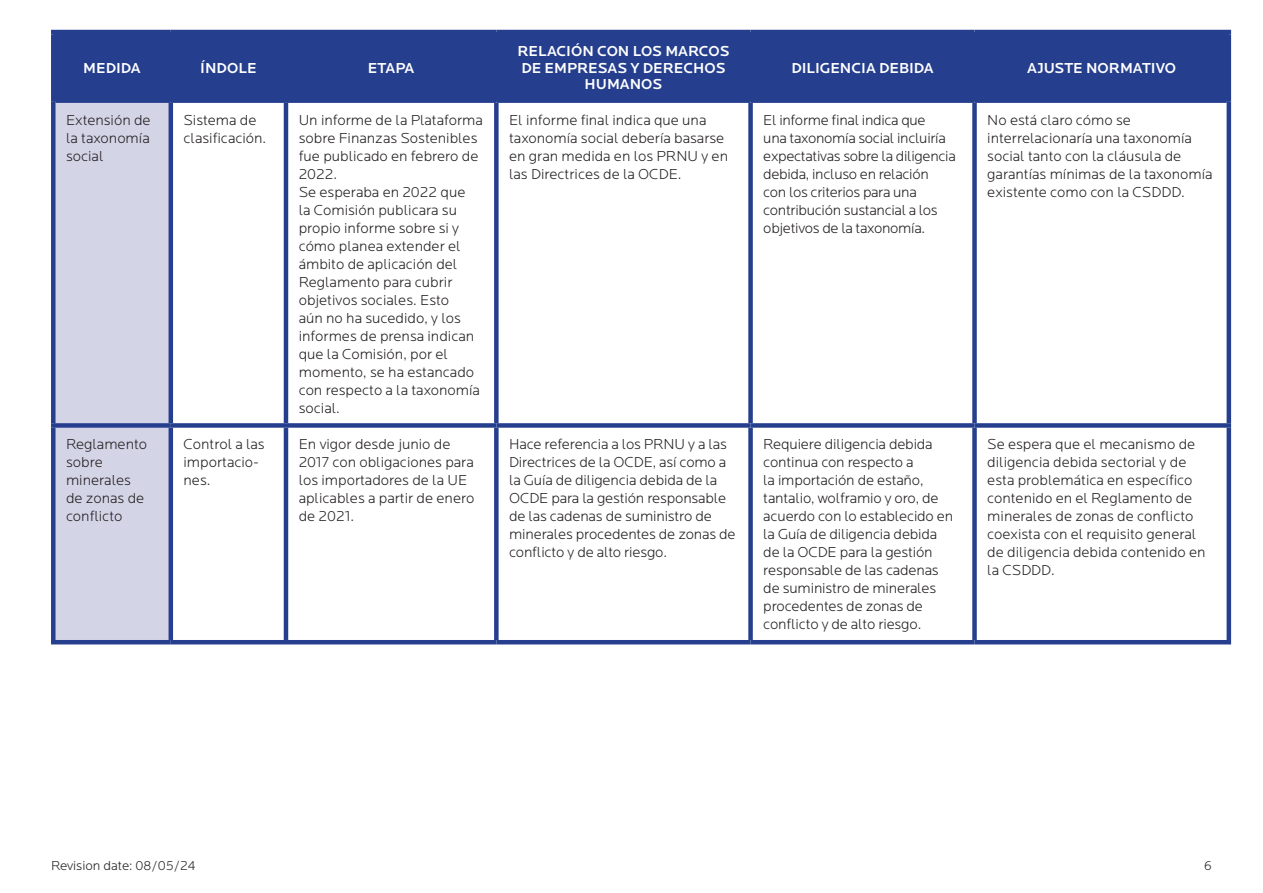
<style>
.page{position:relative;width:1263px;height:893px;background:#fff}
.page>*{position:absolute;margin:0;border:0;box-sizing:border-box;transform-origin:0 0}
.t1{font:300 15px/18px "Locator";color:#231f20}
.t2{font:300 15px/18px "Locator";letter-spacing:-.02em;color:#231f20}
.t3{font:500 15px/16.5px "Locator";color:#fff;text-align:center}
.t4{font:300 13.5px "Locator";color:#231f20}
</style>
<div class="page">
<div style="left:56px;top:34px;width:1170px;height:67px;background:#253f8e"></div>
<div style="left:56px;top:103px;width:113px;height:537px;background:#d4d4e7"></div>
<div style="left:51px;top:34px;width:5px;height:68px;background:#253f8e"></div>
<hr style="left:51px;top:30px;width:120px;height:4px;background:#253f8e">
<hr style="left:56px;top:101px;width:115px;height:2px;background:#253f8e">
<hr style="left:169px;top:34px;width:4px;height:67px;background:#253f8e">
<hr style="left:171px;top:30px;width:115px;height:4px;background:#253f8e">
<hr style="left:171px;top:101px;width:115px;height:2px;background:#253f8e">
<hr style="left:284px;top:34px;width:4px;height:67px;background:#253f8e">
<hr style="left:286px;top:30px;width:210px;height:4px;background:#253f8e">
<hr style="left:496px;top:30px;width:254px;height:4px;background:#253f8e">
<hr style="left:750px;top:30px;width:224px;height:4px;background:#253f8e">
<hr style="left:974px;top:30px;width:257px;height:4px;background:#253f8e">
<div style="left:494px;top:34px;width:5px;height:67px;background:#253f8e"></div>
<div style="left:748px;top:34px;width:5px;height:67px;background:#253f8e"></div>
<div style="left:972px;top:34px;width:5px;height:67px;background:#253f8e"></div>
<div style="left:1226px;top:34px;width:5px;height:68px;background:#253f8e"></div>
<hr style="left:286px;top:101px;width:210px;height:2px;background:#253f8e">
<hr style="left:496px;top:101px;width:254px;height:2px;background:#253f8e">
<hr style="left:750px;top:101px;width:224px;height:2px;background:#253f8e">
<hr style="left:974px;top:101px;width:252px;height:2px;background:#253f8e">
<div style="left:51px;top:102px;width:5px;height:321px;background:#253f8e"></div>
<div style="left:51px;top:428px;width:5px;height:212px;background:#253f8e"></div>
<div style="left:51px;top:423px;width:120px;height:5px;background:#253f8e"></div>
<hr style="left:51px;top:640px;width:120px;height:4px;background:#253f8e">
<hr style="left:169px;top:103px;width:4px;height:320px;background:#253f8e">
<hr style="left:169px;top:428px;width:4px;height:212px;background:#253f8e">
<div style="left:171px;top:423px;width:115px;height:5px;background:#253f8e"></div>
<hr style="left:171px;top:640px;width:115px;height:4px;background:#253f8e">
<hr style="left:284px;top:103px;width:4px;height:320px;background:#253f8e">
<hr style="left:284px;top:428px;width:4px;height:212px;background:#253f8e">
<div style="left:494px;top:103px;width:5px;height:320px;background:#253f8e"></div>
<div style="left:748px;top:103px;width:5px;height:320px;background:#253f8e"></div>
<div style="left:972px;top:103px;width:5px;height:320px;background:#253f8e"></div>
<div style="left:1226px;top:102px;width:5px;height:321px;background:#253f8e"></div>
<div style="left:494px;top:428px;width:5px;height:212px;background:#253f8e"></div>
<div style="left:748px;top:428px;width:5px;height:212px;background:#253f8e"></div>
<div style="left:972px;top:428px;width:5px;height:212px;background:#253f8e"></div>
<div style="left:1226px;top:428px;width:5px;height:212px;background:#253f8e"></div>
<div style="left:286px;top:423px;width:210px;height:5px;background:#253f8e"></div>
<div style="left:496px;top:423px;width:254px;height:5px;background:#253f8e"></div>
<div style="left:750px;top:423px;width:224px;height:5px;background:#253f8e"></div>
<div style="left:974px;top:423px;width:257px;height:5px;background:#253f8e"></div>
<hr style="left:286px;top:640px;width:210px;height:4px;background:#253f8e">
<hr style="left:496px;top:640px;width:254px;height:4px;background:#253f8e">
<hr style="left:750px;top:640px;width:224px;height:4px;background:#253f8e">
<hr style="left:974px;top:640px;width:257px;height:4px;background:#253f8e">
<p class="t3" style="left:83px;top:60px;width:59px">MEDIDA</p>
<p class="t3" style="left:200px;top:60px;width:58px">ÍNDOLE</p>
<p class="t3" style="left:368px;top:60px;width:48px">ETAPA</p>
<p class="t1" style="left:66px;top:111px;width:86px;text-align:justify">Extensión de la taxonomía social</p>
<p class="t1" style="left:184px;top:111px;width:84px">Sistema de clasificación.</p>
<p class="t1" style="left:299px;top:111px;width:186px">Un informe de la Plataforma sobre Finanzas Sostenibles fue publicado en febrero de<br>2022.</p>
<p class="t1" style="left:299px;top:183px;width:183px">Se esperaba en 2022 que la Comisión publicara su propio informe sobre si y cómo planea extender el ámbito de aplicación del<br>Reglamento para cubrir objetivos sociales. Esto<br>aún no ha sucedido, y los informes de prensa indican que la Comisión, por el momento, se ha estancado con respecto a la taxonomía social.</p>
<p class="t3" style="left:517px;top:43px;width:214px">RELACIÓN CON LOS MARCOS<br>DE EMPRESAS Y DERECHOS<br>HUMANOS</p>
<p class="t3" style="left:791px;top:60px;width:144px">DILIGENCIA DEBIDA</p>
<p class="t3" style="left:1027px;top:60px;width:151px">AJUSTE NORMATIVO</p>
<p class="t1" style="left:509px;top:111px;width:220px">El informe final indica que una taxonomía social debería basarse en gran medida en los PRNU y en las Directrices de la OCDE.</p>
<p class="t2" style="left:763px;top:111px;width:194px">El informe final indica que<br>una taxonomía social incluiría expectativas sobre la diligencia debida, incluso en relación<br>con los criterios para una contribución sustancial a los objetivos de la taxonomía.</p>
<p class="t1" style="left:987px;top:111px;width:227px">No está claro cómo se interrelacionaría una taxonomía social tanto con la cláusula de garantías mínimas de la taxonomía existente como con la CSDDD.</p>
<p class="t1" style="left:66px;top:436px;width:83px">Reglamento sobre minerales de zonas de conflicto</p>
<p class="t1" style="left:184px;top:436px;width:83px">Control a las importacio&shy;nes.</p>
<p class="t1" style="left:299px;top:436px;width:177px">En vigor desde junio de<br>2017 con obligaciones para los importadores de la UE aplicables a partir de enero de 2021.</p>
<p class="t1" style="left:509px;top:436px;width:228px">Hace referencia a los PRNU y a las<br>Directrices de la OCDE, así como a la Guía de diligencia debida de la<br>OCDE para la gestión responsable de las cadenas de suministro de minerales procedentes de zonas de conflicto y de alto riesgo.</p>
<p class="t1" style="left:763px;top:436px;width:191px">Requiere diligencia debida continua con respecto a<br>la importación de estaño, tantalio, wolframio y oro, de acuerdo con lo establecido en la Guía de diligencia debida de la OCDE para la gestión responsable de las cadenas de suministro de minerales procedentes de zonas de conflicto y de alto riesgo.</p>
<p class="t1" style="left:987px;top:436px;width:220px">Se espera que el mecanismo de diligencia debida sectorial y de esta problemática en específico contenido en el Reglamento de minerales de zonas de conflicto coexista con el requisito general de diligencia debida contenido en la CSDDD.</p>
<p class="t4" style="left:51px;top:858px;width:146px">Revision date: 08/05/24</p>
<p class="t4" style="left:1204px;top:858px;width:9px">6</p>
</div>
